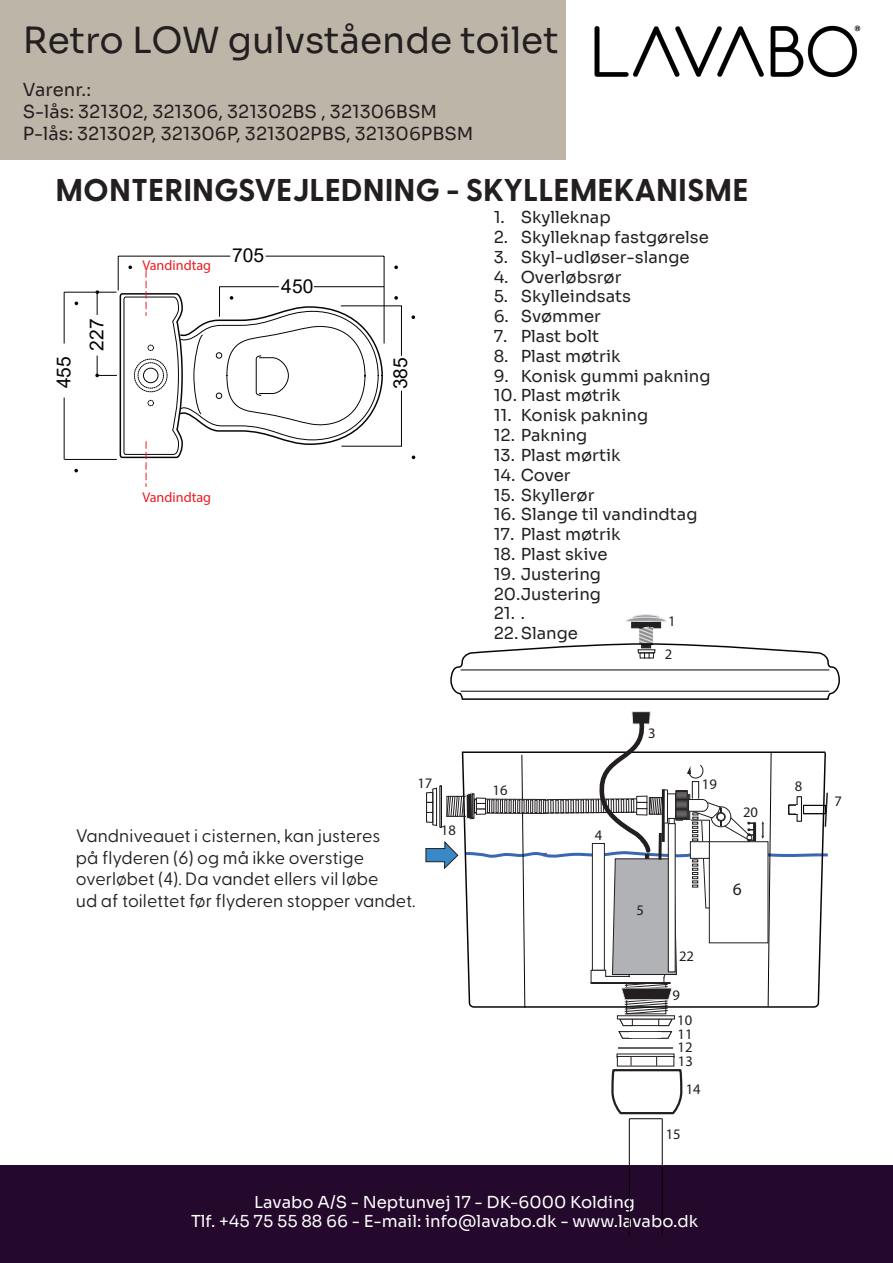
<style>
.page{position:relative;width:893px;height:1263px;background:#fff}
.page>*{position:absolute;margin:0;border:0;box-sizing:border-box;transform-origin:0 0}
.t1{font:36px "Sora";color:#231f20}
.t2{font:700 31.5px "Greycliff CF";color:#231f20}
.t3{font:19.2px "Arial";color:#050504}
.t4{font:18px/21.6px "Greycliff CF";color:#231f20}
.t5{font:18px/21.6px "Sora";color:#231f20}
.t6{font:17.55px "Myriad Pro";color:#231f20}
.t7{font:16.5px/19.8px "Sora";color:#231f20}
.t8{font:16.5px/19.8px "Sora";color:#fff;text-align:center}
.t9{font:14.55px/24.9px "Myriad Pro";color:#231f20}
.t10{font:14.25px "Myriad";color:#ee1d23}
</style>
<div class="page">
<div style="left:0;top:0;width:566px;height:159px;background:#bdb5a7"></div>
<div style="left:0;top:1165px;width:893px;height:98px;background:#24092c"></div>
<hr style="left:65px;top:459px;width:52px;height:1px;background:#050504">
<hr style="left:64px;top:292px;width:53px;height:1px;background:#050504">
<hr style="left:64px;top:292px;width:1px;height:51px;background:#050504">
<hr style="left:64px;top:398px;width:1px;height:61px;background:#050504">
<hr style="left:401px;top:391px;width:1px;height:55px;background:#050504">
<hr style="left:341px;top:446px;width:61px;height:1px;background:#050504">
<hr style="left:341px;top:306px;width:61px;height:1px;background:#050504">
<hr style="left:401px;top:306px;width:1px;height:50px;background:#050504">
<hr style="left:118px;top:256px;width:112px;height:1px;background:#050504">
<hr style="left:266px;top:256px;width:118px;height:1px;background:#050504">
<hr style="left:118px;top:256px;width:1px;height:34px;background:#050504">
<hr style="left:384px;top:256px;width:1px;height:87px;background:#050504">
<svg style="left:75px;top:301px;width:3px;height:4px"></svg>
<svg style="left:74px;top:469px;width:4px;height:3px"></svg>
<svg style="left:394px;top:296px;width:4px;height:4px"></svg>
<svg style="left:394px;top:265px;width:4px;height:4px"></svg>
<svg style="left:411px;top:315px;width:4px;height:4px"></svg>
<svg style="left:412px;top:455px;width:3px;height:4px"></svg>
<svg style="left:95px;top:265px;width:289px;height:222px"></svg>
<img style="left:594px;top:25px;width:267px;height:53px">
<div style="left:632px;top:620px;width:29px;height:8px;background:#231f20;border:1px solid #231f20"></div>
<div style="left:632px;top:615px;width:28px;height:6px;border:1px solid #e4e5e7;border-radius:50%"></div>
<svg style="left:626px;top:617px;width:40px;height:4px"></svg>
<hr style="left:618px;top:1047px;width:55px;height:2px;background:#636366">
<hr style="left:617px;top:1053px;width:57px;height:4px;background:#8e8c8d">
<svg style="left:611px;top:1055px;width:72px;height:60px"></svg>
<hr style="left:662px;top:1119px;width:1px;height:116px;background:#050504">
<hr style="left:629px;top:1119px;width:1px;height:116px;background:#050504">
<hr style="left:629px;top:1118px;width:33px;height:1px;background:#050504">
<svg style="left:450px;top:627px;width:390px;height:73px"></svg>
<svg style="left:425px;top:711px;width:403px;height:328px"></svg>
<h1 class="t1" style="left:23px;top:11px;width:537px">Retro LOW gulvstående toilet</h1>
<p class="t5" style="left:23px;top:77px;width:452px">Varenr.:<br>S-lås: 321302, 321306, 321302BS , 321306BSM<br>P-lås: 321302P, 321306P, 321302PBS, 321306PBSM</p>
<h2 class="t2" style="left:56px;top:166px;width:694px">MONTERINGSVEJLEDNING - SKYLLEMEKANISME</h2>
<p class="t3" style="left:83px;top:351px;width:34px;rotate:-90deg">227</p>
<p class="t10" style="left:142px;top:257px;width:70px">Vandindtag</p>
<p class="t3" style="left:232px;top:242px;width:34px">705</p>
<p class="t3" style="left:281px;top:273px;width:34px">450</p>
<p class="t3" style="left:50px;top:388px;width:34px;rotate:-90deg">455</p>
<p class="t3" style="left:387px;top:389px;width:34px;rotate:-90deg">385</p>
<p class="t10" style="left:142px;top:489px;width:70px">Vandindtag</p>
<p class="t7" style="left:494px;top:206px;width:119px">1. Skylleknap</p>
<p class="t7" style="left:494px;top:226px;width:217px">2. Skylleknap fastgørelse</p>
<p class="t7" style="left:494px;top:246px;width:198px">3. Skyl-udløser-slange</p>
<p class="t7" style="left:494px;top:265px;width:129px">4. Overløbsrør</p>
<p class="t7" style="left:494px;top:285px;width:139px">5. Skylleindsats</p>
<p class="t7" style="left:494px;top:305px;width:109px">6. Svømmer</p>
<p class="t7" style="left:494px;top:325px;width:107px">7. Plast bolt</p>
<p class="t7" style="left:494px;top:345px;width:128px">8. Plast møtrik</p>
<p class="t7" style="left:494px;top:364px;width:218px">9. Konisk gummi pakning</p>
<p class="t7" style="left:494px;top:384px;width:128px">10. Plast møtrik</p>
<p class="t7" style="left:494px;top:404px;width:156px">11. Konisk pakning</p>
<p class="t7" style="left:494px;top:424px;width:95px">12. Pakning</p>
<p class="t7" style="left:494px;top:444px;width:129px">13. Plast mørtik</p>
<p class="t7" style="left:494px;top:463px;width:79px">14. Cover</p>
<p class="t7" style="left:494px;top:483px;width:102px">15. Skyllerør</p>
<p class="t7" style="left:494px;top:503px;width:205px">16. Slange til vandindtag</p>
<p class="t7" style="left:494px;top:523px;width:128px">17. Plast møtrik</p>
<p class="t7" style="left:494px;top:543px;width:115px">18. Plast skive</p>
<p class="t7" style="left:494px;top:562px;width:109px">19. Justering<br>20.Justering</p>
<p class="t7" style="left:494px;top:602px;width:86px">21. .<br>22.Slange</p>
<p class="t9" style="left:668px;top:608px;width:9px">1</p>
<p class="t9" style="left:665px;top:641px;width:9px">2</p>
<p class="t9" style="left:417px;top:770px;width:16px">17</p>
<p class="t4" style="left:76px;top:823px;width:341px">Vandniveauet i cisternen, kan justeres<br>på flyderen (6) og må ikke overstige overløbet (4). Da vandet ellers vil løbe<br>ud af toilettet før flyderen stopper vandet.</p>
<p class="t9" style="left:441px;top:817px;width:16px">18</p>
<p class="t9" style="left:493px;top:777px;width:16px">16</p>
<p class="t9" style="left:595px;top:823px;width:9px">4</p>
<p class="t9" style="left:648px;top:720px;width:9px">3</p>
<p class="t9" style="left:702px;top:771px;width:16px">19</p>
<p class="t9" style="left:743px;top:799px;width:16px">20</p>
<p class="t9" style="left:637px;top:898px;width:9px">5</p>
<p class="t9" style="left:679px;top:943px;width:16px">22</p>
<p class="t9" style="left:677px;top:982px;width:16px;text-indent:-5px">9<br>10</p>
<p class="t9" style="left:677px;top:1022px;width:16px">11</p>
<p class="t9" style="left:678px;top:1034px;width:16px">12</p>
<p class="t9" style="left:686px;top:1076px;width:16px">14</p>
<p class="t9" style="left:678px;top:1048px;width:16px">13</p>
<p class="t9" style="left:666px;top:1121px;width:16px">15</p>
<p class="t6" style="left:733px;top:878px;width:10px">6</p>
<p class="t8" style="left:191px;top:1190px;width:509px">Lavabo A/S - Neptunvej 17 - DK-6000 Kolding<br>Tlf. +45 75 55 88 66 - E-mail: info@lavabo.dk - www.lavabo.dk</p>
<p class="t9" style="left:795px;top:774px;width:9px">8</p>
<p class="t9" style="left:834px;top:788px;width:9px">7</p>
</div>
